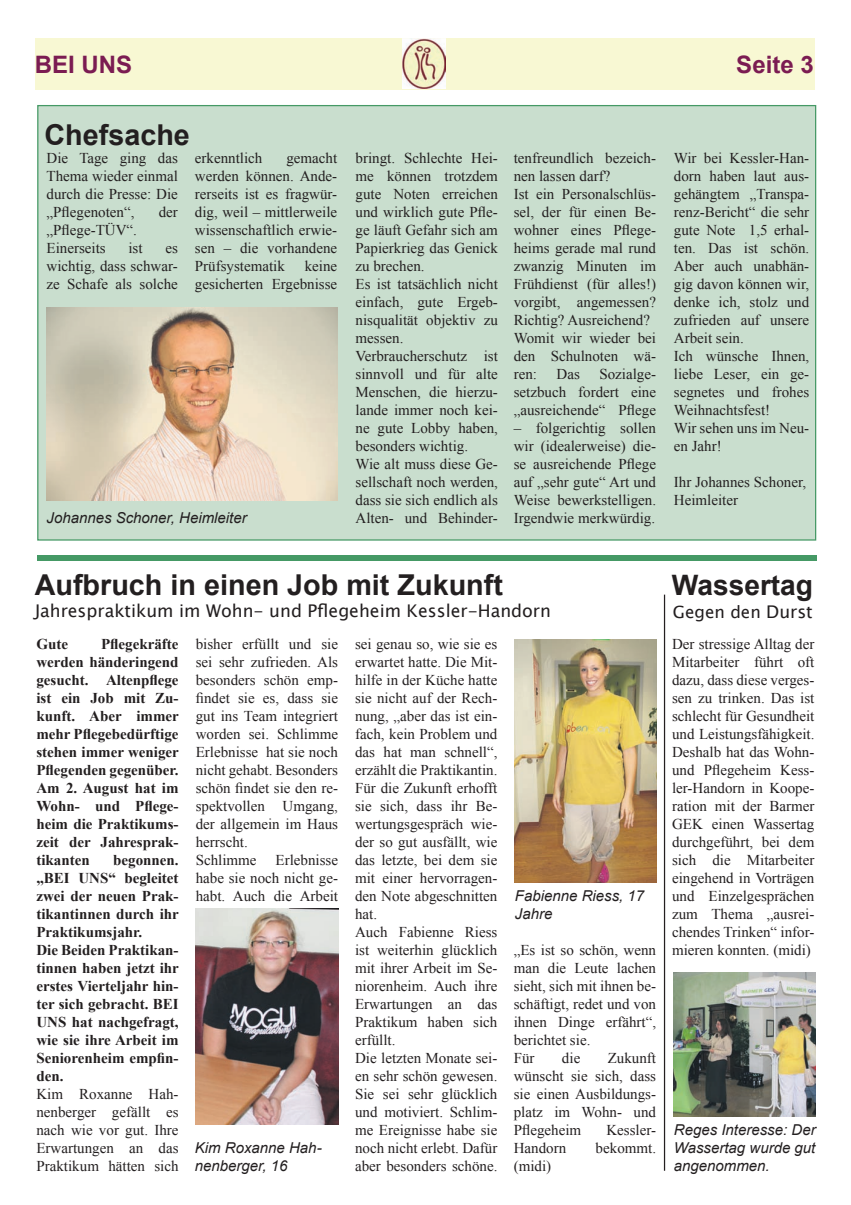
<style>
.page{position:relative;width:851px;height:1205px;background:#fff}
.page>*{position:absolute;margin:0;border:0;box-sizing:border-box;transform-origin:0 0}
.Standardüberschrift{font:700 28.75px "Arial";color:#231f20}
.Standardüberschrift-2{font:700 28.12px "Arial";color:#231f20}
.t1{font:700 24px "Arial";color:#7b1c52}
.Standartuntertitel{font:17.5px "Lucida Sans Unicode";color:#231f20}
.Standartuntertitel-2{font:16.88px "Lucida Sans Unicode";color:#231f20}
.Haupttext{font:15px/18px "Times New Roman";color:#231f20;text-align:justify}
.Haupttext-2{font:700 15px/18px "Times New Roman";color:#231f20;text-align:justify}
.Bildunterschrift{font:italic 15px/18px "Arial";color:#231f20}
.s1{font-size:17.5px}
</style>
<div class="page">
<div style="left:37px;top:105px;width:779px;height:435px;background:#c9dece;border:1px solid #459965"></div>
<div style="left:35px;top:38px;width:779px;height:51px;background:#f8f8d3"></div>
<img style="left:402px;top:39px;width:43px;height:50px">
<hr style="left:663px;top:594px;width:2px;height:576px;background:#231f20">
<img style="left:46px;top:308px;width:291px;height:193px">
<div style="left:37px;top:555px;width:779px;height:5px;background:#459965"></div>
<img style="left:196px;top:909px;width:142px;height:216px">
<img style="left:515px;top:639px;width:141px;height:243px">
<img style="left:673px;top:972px;width:141px;height:144px">
<p class="t1" style="left:35px;top:48px;width:99px">BEI UNS</p>
<p class="t1" style="left:736px;top:48px;width:79px">Seite 3</p>
<p class="Standardüberschrift" style="left:44px;top:115px;width:147px">Chefsache</p>
<p class="Haupttext" style="left:46px;top:148px;width:133px">Die Tage ging das Thema wieder einmal durch die Presse: Die „Pflegenoten“,</p>
<p class="Haupttext" style="left:159px;top:202px;width:21px">der</p>
<p class="Haupttext" style="left:46px;top:220px;width:92px">„Pflege-TÜV“.</p>
<p class="Haupttext" style="left:46px;top:238px;width:61px">Einerseits</p>
<p class="Haupttext" style="left:128px;top:238px;width:16px">ist</p>
<p class="Haupttext" style="left:46px;top:238px;width:133px;text-indent:119px">es wichtig, dass schwar&shy;ze Schafe als solche</p>
<p class="Haupttext" style="left:195px;top:148px;width:144px;text-indent:91px">gemacht werden können. Ande&shy;rerseits ist es fragwür&shy;dig, weil – mittlerweile wissenschaftlich erwie&shy;sen – die vorhandene Prüfsystematik</p>
<p class="Haupttext" style="left:195px;top:148px;width:69px">erkenntlich</p>
<p class="Haupttext" style="left:195px;top:256px;width:144px;text-align:right">keine<br>gesicherten Ergebnisse</p>
<p class="Bildunterschrift" style="left:46px;top:508px;width:202px">Johannes Schoner, Heimleiter</p>
<p class="Haupttext" style="left:355px;top:148px;width:144px">bringt. Schlechte Hei&shy;me können trotzdem gute Noten erreichen und wirklich gute Pfle&shy;ge läuft Gefahr sich am Papierkrieg das Genick zu brechen.</p>
<p class="Haupttext" style="left:355px;top:274px;width:144px">Es ist tatsächlich nicht einfach, gute Ergeb&shy;nisqualität objektiv zu messen.</p>
<p class="Haupttext" style="left:355px;top:346px;width:144px">Verbraucherschutz ist sinnvoll und für alte Menschen, die hierzu&shy;lande immer noch kei&shy;ne gute Lobby haben, besonders wichtig.</p>
<p class="Haupttext" style="left:355px;top:454px;width:144px">Wie alt muss diese Ge&shy;sellschaft noch werden, dass sie sich endlich als Alten- und Behinder-</p>
<p class="Haupttext" style="left:513px;top:148px;width:144px">tenfreundlich bezeich&shy;nen lassen darf?</p>
<p class="Haupttext" style="left:513px;top:184px;width:144px">Ist ein Personalschlüs&shy;sel, der für einen Be&shy;wohner eines Pflege&shy;heims gerade mal rund zwanzig Minuten im Frühdienst (für alles!) vorgibt, angemessen?<br>Richtig? Ausreichend?</p>
<p class="Haupttext" style="left:513px;top:328px;width:144px">Womit wir wieder bei den Schulnoten wä&shy;ren:</p>
<p class="Haupttext" style="left:513px;top:364px;width:144px;text-indent:86px">Sozialge&shy;setzbuch fordert eine „ausreichende“ Pflege</p>
<p class="Haupttext" style="left:513px;top:418px;width:144px">– folgerichtig sollen wir (idealerweise) die&shy;se ausreichende Pflege auf „sehr gute“ Art und Weise bewerkstelligen.<br>Irgendwie merkwürdig.</p>
<p class="Haupttext" style="left:556px;top:364px;width:25px">Das</p>
<p class="Haupttext" style="left:673px;top:148px;width:137px">Wir bei Kessler-Han&shy;dorn haben laut aus&shy;gehängtem „Transpa&shy;renz-Bericht“ die sehr gute Note 1,5 erhal&shy;ten. Das ist schön.<br>Aber auch unabhän&shy;gig davon können wir, denke ich, stolz und zufrieden auf unsere Arbeit sein.</p>
<p class="Haupttext" style="left:673px;top:346px;width:137px">Ich wünsche Ihnen, liebe Leser, ein ge&shy;segnetes und frohes Weihnachtsfest!</p>
<p class="Haupttext" style="left:673px;top:418px;width:137px">Wir sehen uns im Neu&shy;en Jahr!</p>
<p class="Haupttext" style="left:673px;top:472px;width:134px">Ihr Johannes Schoner,</p>
<p class="Haupttext" style="left:673px;top:490px;width:66px">Heimleiter</p>
<p class="Standardüberschrift" style="left:35px;top:565px;width:470px">Aufbruch in einen Job mit Zukunft</p>
<p class="Standartuntertitel" style="left:35px;top:597px;width:517px">Jahrespraktikum im Wohn- und Pflegeheim Kessler-Handorn</p>
<p class="Haupttext-2" style="left:36px;top:634px;width:33px">Gute</p>
<p class="Haupttext" style="left:196px;top:634px;width:144px">bisher erfüllt und sie sei sehr zufrieden. Als besonders schön emp&shy;findet sie es, dass sie gut ins Team integriert worden sei. Schlimme Erlebnisse hat sie noch nicht gehabt. Besonders schön findet sie den re&shy;spektvollen Umgang, der allgemein im Haus herrscht.</p>
<p class="Haupttext" style="left:196px;top:850px;width:62px">Schlimme</p>
<p class="Haupttext" style="left:355px;top:634px;width:144px">sei genau so, wie sie es erwartet hatte. Die Mit&shy;hilfe in der Küche hatte sie nicht auf der Rech&shy;nung, „aber das ist ein&shy;fach, kein Problem und das hat man schnell“, erzählt die Praktikantin.<br>Für die Zukunft erhofft sie sich, dass ihr Be&shy;wertungsgespräch wie&shy;der so gut ausfällt, wie das letzte, bei dem sie mit einer hervorragen&shy;den Note abgeschnitten hat.</p>
<p class="Haupttext" style="left:355px;top:922px;width:144px">Auch Fabienne Riess ist weiterhin glücklich mit ihrer Arbeit im Se&shy;niorenheim. Auch ihre Erwartungen an das Praktikum haben sich erfüllt.</p>
<p class="Haupttext" style="left:355px;top:1048px;width:144px">Die letzten Monate sei&shy;en sehr schön gewesen.<br>Sie sei sehr glücklich und motiviert. Schlim&shy;me Ereignisse habe sie noch nicht erlebt. Dafür aber besonders schöne.</p>
<p class="Haupttext-2" style="left:36px;top:634px;width:144px;text-indent:65px">Pflegekräfte werden händeringend gesucht. Altenpflege ist ein Job mit Zu&shy;kunft. Aber immer mehr Pflegebedürftige stehen immer weniger Pflegenden gegenüber.<br>Am 2. August hat im Wohn- und Pflege&shy;heim die Praktikums&shy;zeit der Jahresprak&shy;tikanten</p>
<p class="Haupttext" style="left:196px;top:850px;width:144px;text-indent:80px">Erlebnisse habe sie noch nicht ge&shy;habt. Auch die Arbeit</p>
<p class="Haupttext-2" style="left:36px;top:850px;width:144px;text-indent:77px">begonnen. „BEI UNS“ begleitet zwei der neuen Prak&shy;tikantinnen durch ihr Praktikumsjahr.</p>
<p class="Haupttext-2" style="left:36px;top:940px;width:144px">Die Beiden Praktikan&shy;tinnen haben jetzt ihr erstes Vierteljahr hin&shy;ter sich gebracht. BEI UNS hat nachgefragt, wie sie ihre Arbeit im Seniorenheim empfin&shy;den.</p>
<p class="Haupttext" style="left:36px;top:1084px;width:144px">Kim Roxanne Hah&shy;nenberger gefällt es nach wie vor gut. Ihre Erwartungen an das Praktikum hätten sich</p>
<p class="Bildunterschrift" style="left:515px;top:886px;width:131px">Fabienne Riess, 17<br>Jahre</p>
<p class="Haupttext" style="left:513px;top:940px;width:144px">„Es ist so schön, wenn man die Leute lachen sieht, sich mit ihnen be&shy;schäftigt, redet und von ihnen Dinge erfährt“, berichtet sie.</p>
<p class="Haupttext" style="left:513px;top:1048px;width:22px">Für</p>
<p class="Haupttext" style="left:562px;top:1048px;width:20px">die</p>
<p class="Haupttext" style="left:513px;top:1048px;width:144px;text-indent:94px">Zukunft wünscht sie sich, dass sie einen Ausbildungs&shy;platz im Wohn- und Pflegeheim</p>
<p class="Haupttext" style="left:606px;top:1120px;width:51px">Kessler-</p>
<p class="Bildunterschrift" style="left:195px;top:1138px;width:128px">Kim Roxanne Hah&shy;nenberger, 16</p>
<p class="Haupttext" style="left:513px;top:1138px;width:54px">Handorn</p>
<p class="Haupttext" style="left:595px;top:1138px;width:62px">bekommt.</p>
<p class="Haupttext" style="left:513px;top:1156px;width:39px">(midi)</p>
<p class="Standardüberschrift-2" style="left:671px;top:566px;width:143px">Wassertag</p>
<p class="Standartuntertitel-2" style="left:673px;top:598px;width:141px">Gegen den <span class="s1">Durst</span></p>
<p class="Haupttext" style="left:672px;top:634px;width:144px">Der stressige Alltag der Mitarbeiter führt oft dazu, dass diese verges&shy;sen zu trinken. Das ist schlecht für Gesundheit und Leistungsfähigkeit.<br>Deshalb hat das Wohn&shy;und Pflegeheim Kess&shy;ler-Handorn in Koope&shy;ration mit der Barmer GEK einen Wassertag durchgeführt, bei dem sich die Mitarbeiter eingehend in Vorträgen und Einzelgesprächen zum Thema „ausrei&shy;chendes Trinken“ infor&shy;mieren konnten. (midi)</p>
<p class="Bildunterschrift" style="left:673px;top:1120px;width:143px;text-align:justify">Reges Interesse: Der Wassertag wurde gut angenommen.</p>
</div>
